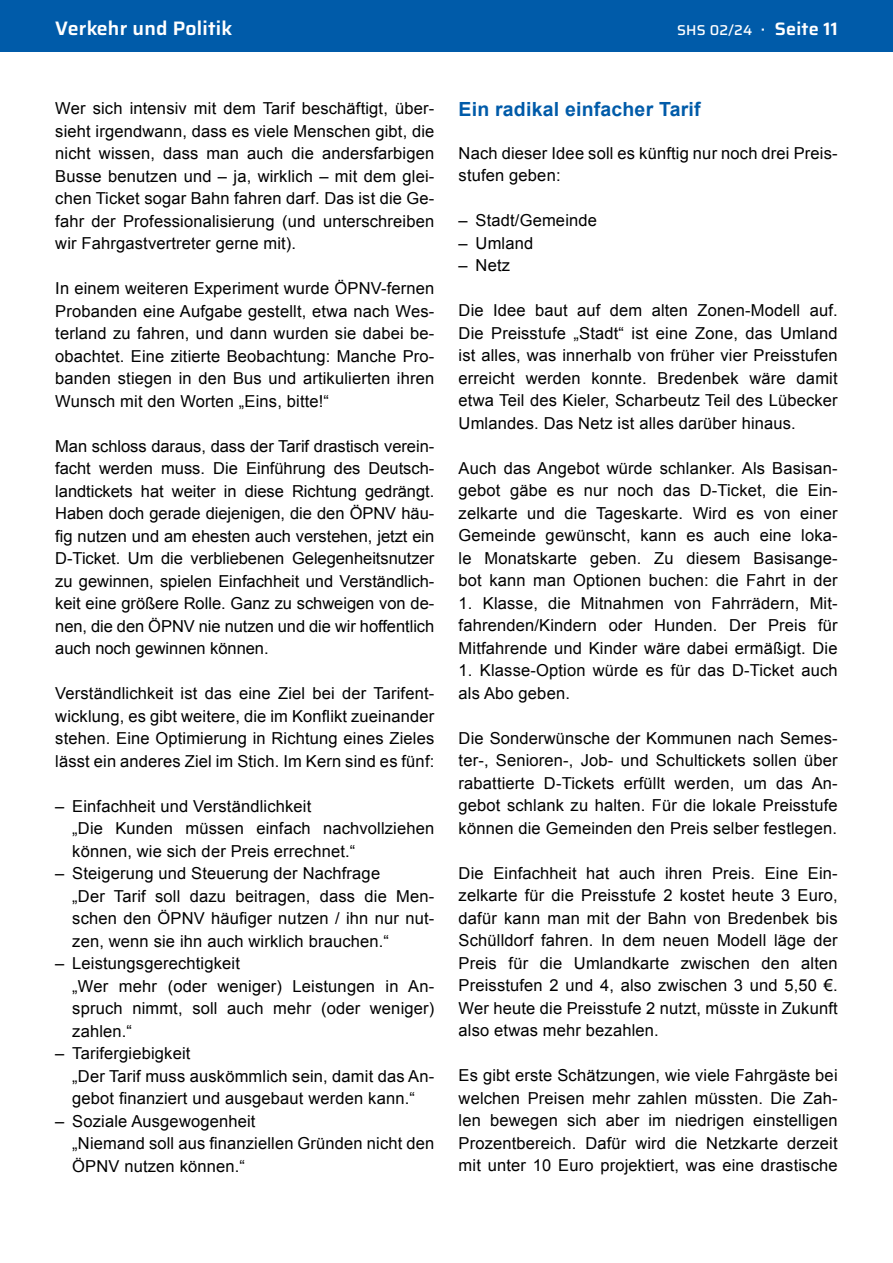
<style>
.page{position:relative;width:893px;height:1263px;background:#fff}
.page>*{position:absolute;margin:0;border:0;box-sizing:border-box;transform-origin:0 0}
.t1{font:700 19.5px "Arial";letter-spacing:.01em;color:#005ba9}
.t2{font:600 19.5px "Saira";letter-spacing:.01em;color:#fff}
.t3{font:16.5px/22.5px "Arial";letter-spacing:.01em;color:#000;text-align:justify}
.t4{font:500 14.25px "Saira";letter-spacing:.02em;color:#fff}
.s1{font-size:18px}
.s2{font-weight:600;font-size:18px}
</style>
<div class="page">
<div style="left:0;top:0;width:893px;height:51px;background:#005ba9"></div>
<p class="t2" style="left:55px;top:12px;width:179px">Verkehr und Politik</p>
<p class="t4" style="left:677px;top:18px;width:162px">SHS 02/24 <span class="s1">·</span> <span class="s2">Seite 11</span></p>
<p class="t3" style="left:55px;top:97px;width:381px">Wer sich intensiv mit dem Tarif beschäftigt, über&shy;sieht irgendwann, dass es viele Menschen gibt, die nicht wissen, dass man auch die andersfarbigen Busse benutzen und – ja, wirklich – mit dem glei&shy;chen Ticket sogar Bahn fahren darf. Das ist die Ge&shy;fahr der Professionalisierung (und unterschreiben wir Fahrgastvertreter gerne mit).</p>
<p class="t3" style="left:55px;top:277px;width:381px">In einem weiteren Experiment wurde ÖPNV-fernen Probanden eine Aufgabe gestellt, etwa nach Wes&shy;terland zu fahren, und dann wurden sie dabei be&shy;obachtet. Eine zitierte Beobachtung: Manche Pro&shy;banden stiegen in den Bus und artikulierten ihren Wunsch mit den Worten „Eins, bitte!“</p>
<p class="t3" style="left:55px;top:435px;width:381px">Man schloss daraus, dass der Tarif drastisch verein&shy;facht werden muss. Die Einführung des Deutsch&shy;landtickets hat weiter in diese Richtung gedrängt.<br>Haben doch gerade diejenigen, die den ÖPNV häu&shy;fig nutzen und am ehesten auch verstehen, jetzt ein D-Ticket. Um die verbliebenen Gelegenheitsnutzer zu gewinnen, spielen Einfachheit und Verständlich&shy;keit eine größere Rolle. Ganz zu schweigen von de&shy;nen, die den ÖPNV nie nutzen und die wir hoffentlich auch noch gewinnen können.</p>
<p class="t3" style="left:55px;top:682px;width:381px">Verständlichkeit ist das eine Ziel bei der Tarifent&shy;wicklung, es gibt weitere, die im Konflikt zueinander stehen. Eine Optimierung in Richtung eines Zieles lässt ein anderes Ziel im Stich. Im Kern sind es fünf:</p>
<p class="t3" style="left:72px;top:795px;width:363px;text-align:left;text-indent:-17px">– Einfachheit und Verständlichkeit<br>„Die Kunden müssen einfach nachvollziehen können, wie sich der Preis errechnet.“</p>
<p class="t3" style="left:72px;top:862px;width:364px;text-align:left;text-indent:-17px">– Steigerung und Steuerung der Nachfrage<br>„Der Tarif soll dazu beitragen, dass die Men&shy;schen den ÖPNV häufiger nutzen / ihn nur nut&shy;zen, wenn sie ihn auch wirklich brauchen.“</p>
<p class="t3" style="left:72px;top:952px;width:364px;text-align:left;text-indent:-17px">– Leistungsgerechtigkeit<br>„Wer mehr (oder weniger) Leistungen in An&shy;spruch nimmt, soll auch mehr (oder weniger) zahlen.“</p>
<p class="t3" style="left:72px;top:1042px;width:363px;text-align:left;text-indent:-17px">– Tarifergiebigkeit<br>„Der Tarif muss auskömmlich sein, damit das An&shy;gebot finanziert und ausgebaut werden kann.“</p>
<p class="t3" style="left:72px;top:1110px;width:363px;text-align:left;text-indent:-17px">– Soziale Ausgewogenheit<br>„Niemand soll aus finanziellen Gründen nicht den<br>ÖPNV nutzen können.“</p>
<p class="t1" style="left:459px;top:97px;width:244px">Ein radikal einfacher Tarif</p>
<p class="t3" style="left:459px;top:142px;width:380px">Nach dieser Idee soll es künftig nur noch drei Preis&shy;stufen geben:</p>
<p class="t3" style="left:459px;top:209px;width:140px">– Stadt/Gemeinde</p>
<p class="t3" style="left:459px;top:232px;width:76px">– Umland</p>
<p class="t3" style="left:459px;top:254px;width:53px">– Netz</p>
<p class="t3" style="left:459px;top:299px;width:381px">Die Idee baut auf dem alten Zonen-Modell auf.<br>Die Preisstufe „Stadt“ ist eine Zone, das Umland ist alles, was innerhalb von früher vier Preisstufen erreicht werden konnte. Bredenbek wäre damit etwa Teil des Kieler, Scharbeutz Teil des Lübecker Umlandes. Das Netz ist alles darüber hinaus.</p>
<p class="t3" style="left:459px;top:457px;width:381px">Auch das Angebot würde schlanker. Als Basisan&shy;gebot gäbe es nur noch das D-Ticket, die Ein&shy;zelkarte und die Tageskarte. Wird es von einer Gemeinde gewünscht, kann es auch eine loka&shy;le Monatskarte geben. Zu diesem Basisange&shy;bot kann man Optionen buchen: die Fahrt in der</p>
<p class="t3" style="left:459px;top:592px;width:381px">1. Klasse, die Mitnahmen von Fahrrädern, Mit&shy;fahrenden/Kindern oder Hunden. Der Preis für Mitfahrende und Kinder wäre dabei ermäßigt. Die</p>
<p class="t3" style="left:459px;top:659px;width:381px">1. Klasse-Option würde es für das D-Ticket auch als Abo geben.</p>
<p class="t3" style="left:459px;top:727px;width:381px">Die Sonderwünsche der Kommunen nach Semes&shy;ter-, Senioren-, Job- und Schultickets sollen über rabattierte D-Tickets erfüllt werden, um das An&shy;gebot schlank zu halten. Für die lokale Preisstufe können die Gemeinden den Preis selber festlegen.</p>
<p class="t3" style="left:459px;top:862px;width:381px">Die Einfachheit hat auch ihren Preis. Eine Ein&shy;zelkarte für die Preisstufe 2 kostet heute 3 Euro, dafür kann man mit der Bahn von Bredenbek bis Schülldorf fahren. In dem neuen Modell läge der Preis für die Umlandkarte zwischen den alten Preisstufen 2 und 4, also zwischen 3 und 5,50 €.<br>Wer heute die Preisstufe 2 nutzt, müsste in Zukunft also etwas mehr bezahlen.</p>
<p class="t3" style="left:459px;top:1064px;width:381px">Es gibt erste Schätzungen, wie viele Fahrgäste bei welchen Preisen mehr zahlen müssten. Die Zah&shy;len bewegen sich aber im niedrigen einstelligen Prozentbereich. Dafür wird die Netzkarte derzeit mit unter 10 Euro projektiert, was eine drastische</p>
</div>
